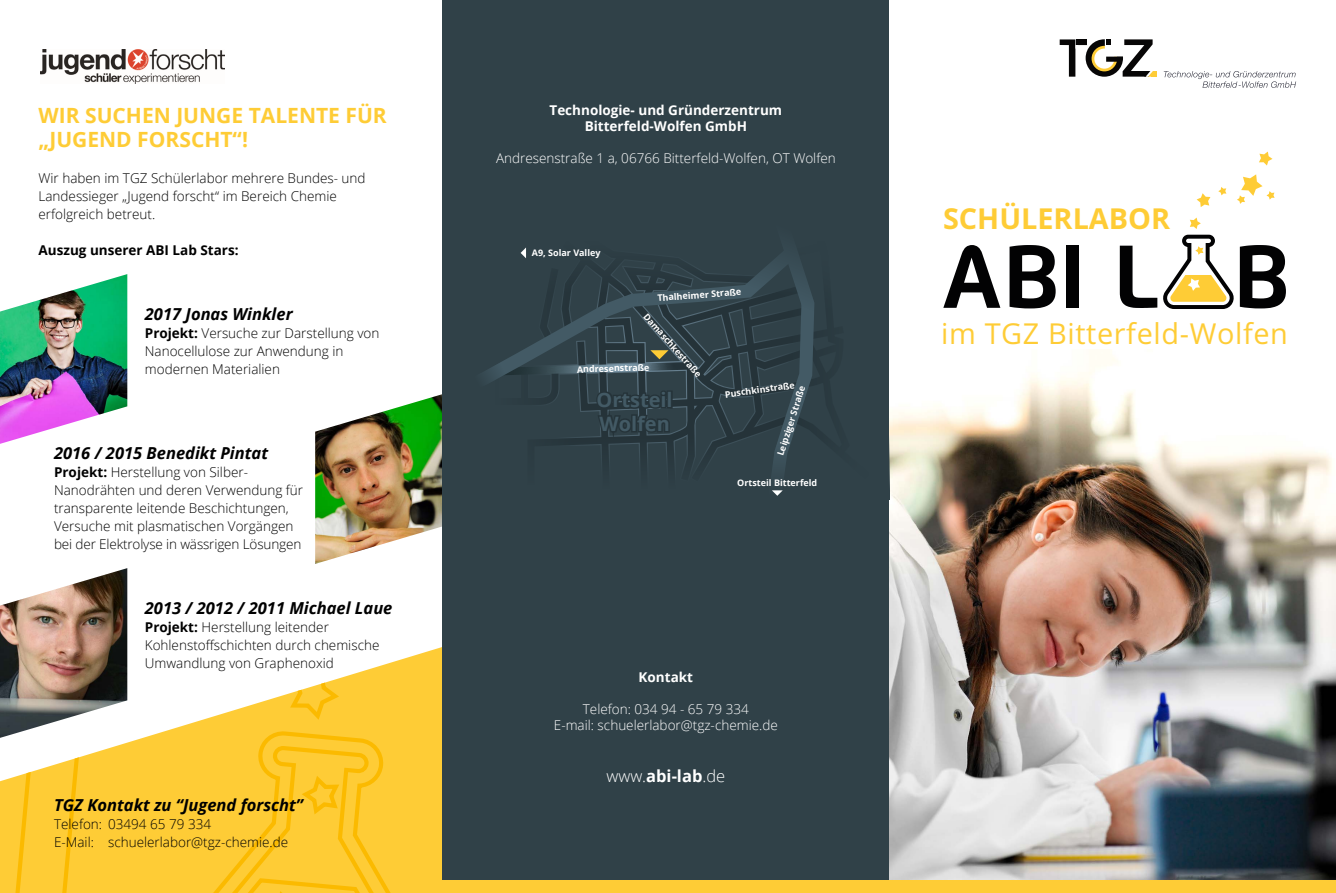
<style>
.page{position:relative;width:1336px;height:893px;background:#fff}
.page>*{position:absolute;margin:0;border:0;box-sizing:border-box;transform-origin:0 0}
.t1{font:700 88.95px "Flexo W01";color:#020203}
.t2{font:28.8px "Open Sans";letter-spacing:.02em;color:#fecc36}
.t3{font:700 28.8px "Open Sans";color:#fecc36}
.t4{font:700 21px/24px "Open Sans";color:#fecc36}
.t5{font:700 19.8px/23.9px "Open Sans";color:#435a65}
.t6{font:italic 700 16.5px "Open Sans";color:#000}
.t7{font:300 16.5px "Open Sans";color:#fff}
.t8{font:300 13.5px/18px "Open Sans";color:#000}
.t9{font:300 13.5px/16.2px "Open Sans";color:#fff;text-align:center}
.t10{font:700 13.5px/16.2px "Open Sans";color:#fff;text-align:center}
.t11{font:700 13.5px "Open Sans";color:#000}
.t12{font:700 9px "Open Sans";color:#fff}
.s1{font-weight:700}
</style>
<div class="page">
<img style="left:315px;top:394px;width:127px;height:170px">
<img style="left:889px;top:349px;width:446px;height:532px">
<svg style="left:0;top:635px;width:442px;height:258px"></svg>
<svg style="left:287px;top:668px;width:56px;height:56px"></svg>
<svg style="left:9px;top:746px;width:146px;height:147px;background:#fdcf43"></svg>
<svg style="left:163px;top:732px;width:275px;height:161px;background:#fdca31"></svg>
<div style="left:442px;top:0;width:447px;height:893px;background:#304148"></div>
<svg style="left:1059px;top:39px;width:28px;height:38px"></svg>
<svg style="left:1085px;top:39px;width:37px;height:38px"></svg>
<div style="left:1092px;top:47px;width:23px;height:23px;background:#fff;border-radius:50%"></div>
<div style="left:1091px;top:46px;width:25px;height:25px;border:3px solid #fecc36;border-radius:50%"></div>
<hr style="left:1075px;top:35px;width:3px;height:14px;background:#fff">
<div style="left:1076px;top:37px;width:12px;height:8px;border:1px solid #fff"></div>
<div style="left:1076px;top:39px;width:10px;height:6px;background:#070606"></div>
<svg style="left:1163px;top:71px;width:132px;height:17px"></svg>
<svg style="left:1104px;top:39px;width:52px;height:38px"></svg>
<div style="left:429px;top:881px;width:906px;height:12px;background:#fecc36"></div>
<svg style="left:484px;top:247px;width:330px;height:249px"></svg>
<img style="left:0;top:274px;width:127px;height:170px">
<img style="left:0;top:568px;width:127px;height:170px">
<img style="left:40px;top:49px;width:184px;height:35px">
<svg style="left:1196px;top:193px;width:14px;height:14px"></svg>
<svg style="left:1259px;top:152px;width:13px;height:14px"></svg>
<svg style="left:1163px;top:218px;width:71px;height:91px"></svg>
<svg style="left:1218px;top:187px;width:8px;height:8px"></svg>
<svg style="left:1237px;top:174px;width:37px;height:30px"></svg>
<h3 class="t4" style="left:38px;top:103px;width:350px">WIR SUCHEN JUNGE TALENTE FÜR „JUGEND FORSCHT“!</h3>
<p class="t8" style="left:38px;top:169px;width:328px">Wir haben im TGZ Schülerlabor mehrere Bundes- und<br>Landessieger „Jugend forscht“ im Bereich Chemie erfolgreich betreut.</p>
<p class="t11" style="left:38px;top:240px;width:202px">Auszug unserer ABI Lab Stars:</p>
<p class="t6" style="left:145px;top:302px;width:149px">2017 Jonas Winkler</p>
<p class="t8" style="left:145px;top:324px;width:236px"><span class="s1">Projekt:</span> Versuche zur Darstellung von<br>Nanocellulose zur Anwendung in modernen Materialien</p>
<p class="t6" style="left:54px;top:441px;width:216px">2016 / 2015 Benedikt Pintat</p>
<p class="t8" style="left:54px;top:463px;width:251px"><span class="s1">Projekt:</span> Herstellung von Silber-Nanodrähten und deren Verwendung für transparente leitende Beschichtungen, Versuche mit plasmatischen Vorgängen bei der Elektrolyse in wässrigen Lösungen</p>
<p class="t6" style="left:145px;top:596px;width:249px">2013 / 2012 / 2011 Michael Laue</p>
<p class="t8" style="left:145px;top:617px;width:236px"><span class="s1">Projekt:</span> Herstellung leitender<br>Kohlenstoffschichten durch chemische<br>Umwandlung von Graphenoxid</p>
<p class="t6" style="left:54px;top:793px;width:250px">TGZ Kontakt zu “Jugend forscht”</p>
<p class="t8" style="left:54px;top:814px;width:236px">Telefon: 03494 65 79 334<br>E-Mail: schuelerlabor@tgz-chemie.de</p>
<p class="t10" style="left:549px;top:101px;width:234px">Technologie- und Gründerzentrum<br>Bitterfeld-Wolfen GmbH</p>
<p class="t9" style="left:496px;top:150px;width:341px">Andresenstraße 1 a, 06766 Bitterfeld-Wolfen, OT Wolfen</p>
<p class="t12" style="left:532px;top:247px;width:70px">A9, Solar Valley</p>
<p class="t12" style="left:657px;top:291px;width:85px;rotate:-4deg">Thalheimer Straße</p>
<p class="t12" style="left:649px;top:311px;width:83px;rotate:48deg">Damaschkestraße</p>
<p class="t12" style="left:576px;top:363px;width:74px;rotate:-2deg">Andresenstraße</p>
<h3 class="t5" style="left:596px;top:387px;width:77px">Ortsteil<br>Wolfen</h3>
<p class="t12" style="left:724px;top:388px;width:72px;rotate:-8deg">Puschkinstraße</p>
<p class="t12" style="left:773px;top:453px;width:74px;rotate:-72deg">Leipziger Straße</p>
<p class="t12" style="left:737px;top:476px;width:81px">Ortsteil Bitterfeld</p>
<p class="t10" style="left:638px;top:668px;width:56px">Kontakt</p>
<p class="t9" style="left:554px;top:701px;width:225px">Telefon: 034 94 - 65 79 334<br>E-mail: schuelerlabor@tgz-chemie.de</p>
<p class="t7" style="left:606px;top:765px;width:120px">www.<span class="s1">abi-lab</span>.de</p>
<h2 class="t3" style="left:942px;top:199px;width:229px">SCHÜLERLABOR</h2>
<h1 class="t1" style="left:941px;top:222px;width:349px">ABI L B</h1>
<h2 class="t2" style="left:941px;top:314px;width:348px">im TGZ Bitterfeld-Wolfen</h2>
</div>
